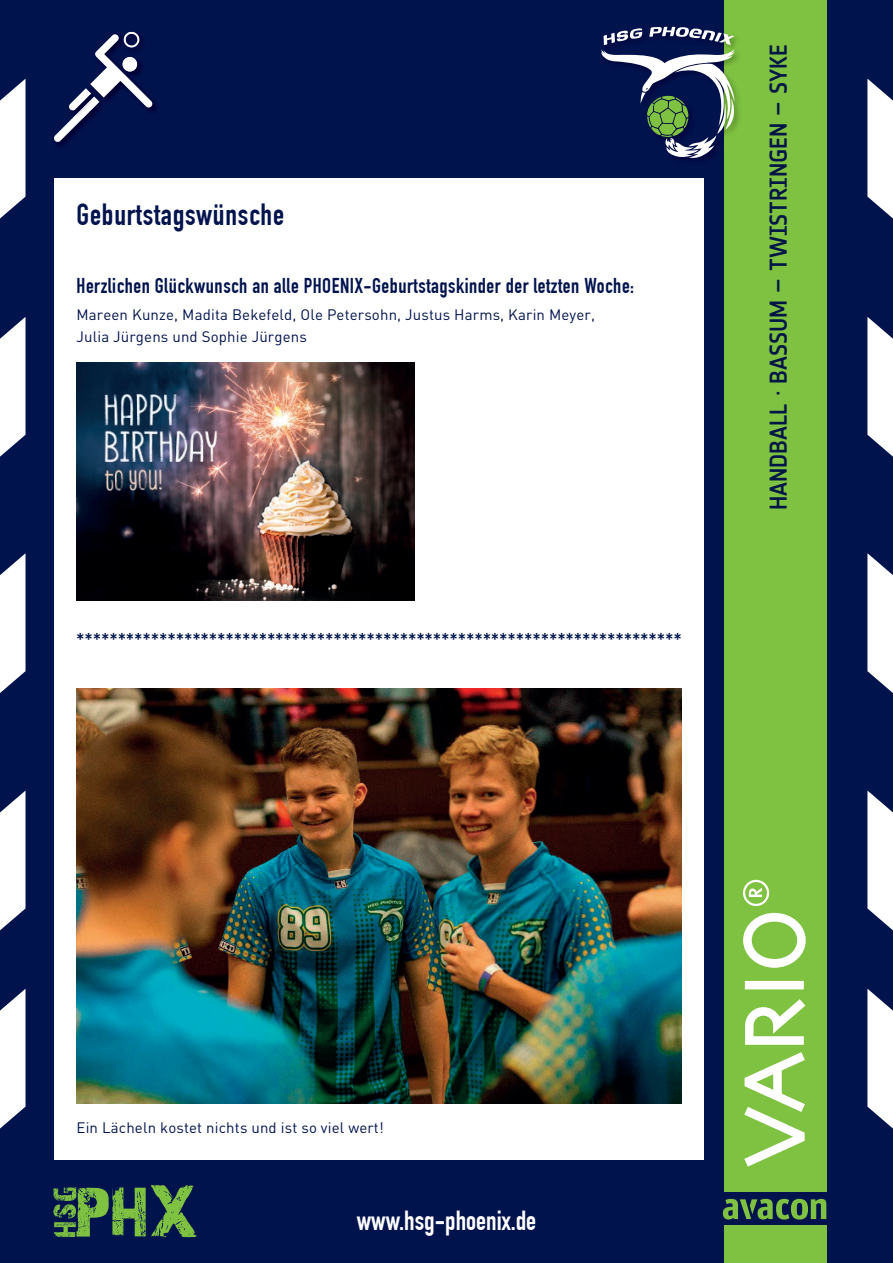
<style>
.page{position:relative;width:893px;height:1263px;background:#00134d}
.page>*{position:absolute;margin:0;border:0;box-sizing:border-box;transform-origin:0 0}
.t1{font:700 30px "DIN Condensed";letter-spacing:.025em;color:#00134d}
.t2{font:700 27px "DIN Condensed";color:#fff}
.t3{font:500 24px "Notes Soft";color:#001547}
.t4{font:700 21px "DIN Condensed";letter-spacing:.025em;color:#00134d}
.t5{font:15px/22.5px "DIN";letter-spacing:.01em;color:#00134d}
</style>
<div class="page">
<svg style="left:53px;top:1185px;width:143px;height:52px"></svg>
<div style="left:724px;top:0;width:102px;height:1046px;background:#7fc241"></div>
<div style="left:724px;top:1037px;width:102px;height:154px;background:#7fc241"></div>
<div style="left:724px;top:1225px;width:102px;height:38px;background:#7fc241"></div>
<div style="left:54px;top:179px;width:650px;height:981px;background:#fff"></div>
<svg style="left:723px;top:1199px;width:103px;height:20px"></svg>
<svg style="left:745px;top:981px;width:59px;height:8px"></svg>
<svg style="left:744px;top:1052px;width:61px;height:114px"></svg>
<svg style="left:743px;top:913px;width:63px;height:55px"></svg>
<svg style="left:745px;top:999px;width:60px;height:46px"></svg>
<svg style="left:743px;top:880px;width:26px;height:26px"></svg>
<img style="left:152px;top:101px;width:4px;height:10px">
<svg style="left:54px;top:32px;width:98px;height:110px"></svg>
<img style="left:658px;top:26px;width:81px;height:102px">
<svg style="left:601px;top:27px;width:134px;height:133px"></svg>
<svg style="left:0;top:317px;width:26px;height:140px;background:#d2d6e0"></svg>
<svg style="left:867px;top:317px;width:26px;height:140px;background:#d2d6e0"></svg>
<svg style="left:0;top:79px;width:26px;height:140px;background:#d2d6e0"></svg>
<svg style="left:867px;top:79px;width:26px;height:140px;background:#d2d6e0"></svg>
<svg style="left:0;top:553px;width:26px;height:140px;background:#d2d6e0"></svg>
<svg style="left:867px;top:553px;width:26px;height:140px;background:#d2d6e0"></svg>
<svg style="left:0;top:989px;width:26px;height:140px;background:#d2d6e0"></svg>
<svg style="left:867px;top:989px;width:26px;height:140px;background:#d2d6e0"></svg>
<svg style="left:0;top:790px;width:26px;height:141px"></svg>
<svg style="left:867px;top:790px;width:26px;height:141px"></svg>
<img style="left:77px;top:689px;width:604px;height:414px">
<img style="left:77px;top:362px;width:337px;height:238px">
<h1 class="t1" style="left:77px;top:197px;width:209px">Geburtstagswünsche</h1>
<p class="t4" style="left:77px;top:273px;width:559px">Herzlichen Glückwunsch an alle PHOENIX-Geburtstagskinder der letzten Woche:</p>
<p class="t5" style="left:77px;top:303px;width:520px">Mareen Kunze, Madita Bekefeld, Ole Petersohn, Justus Harms, Karin Meyer,<br>Julia Jürgens und Sophie Jürgens</p>
<p class="t4" style="left:77px;top:628px;width:607px">*************************************************************************</p>
<p class="t3" style="left:765px;top:510px;width:467px;rotate:-90deg">HANDBALL · BASSUM – TWISTRINGEN – SYKE</p>
<p class="t5" style="left:77px;top:1116px;width:309px">Ein Lächeln kostet nichts und ist so viel wert!</p>
<p class="t2" style="left:357px;top:1205px;width:181px">www.hsg-phoenix.de</p>
</div>
